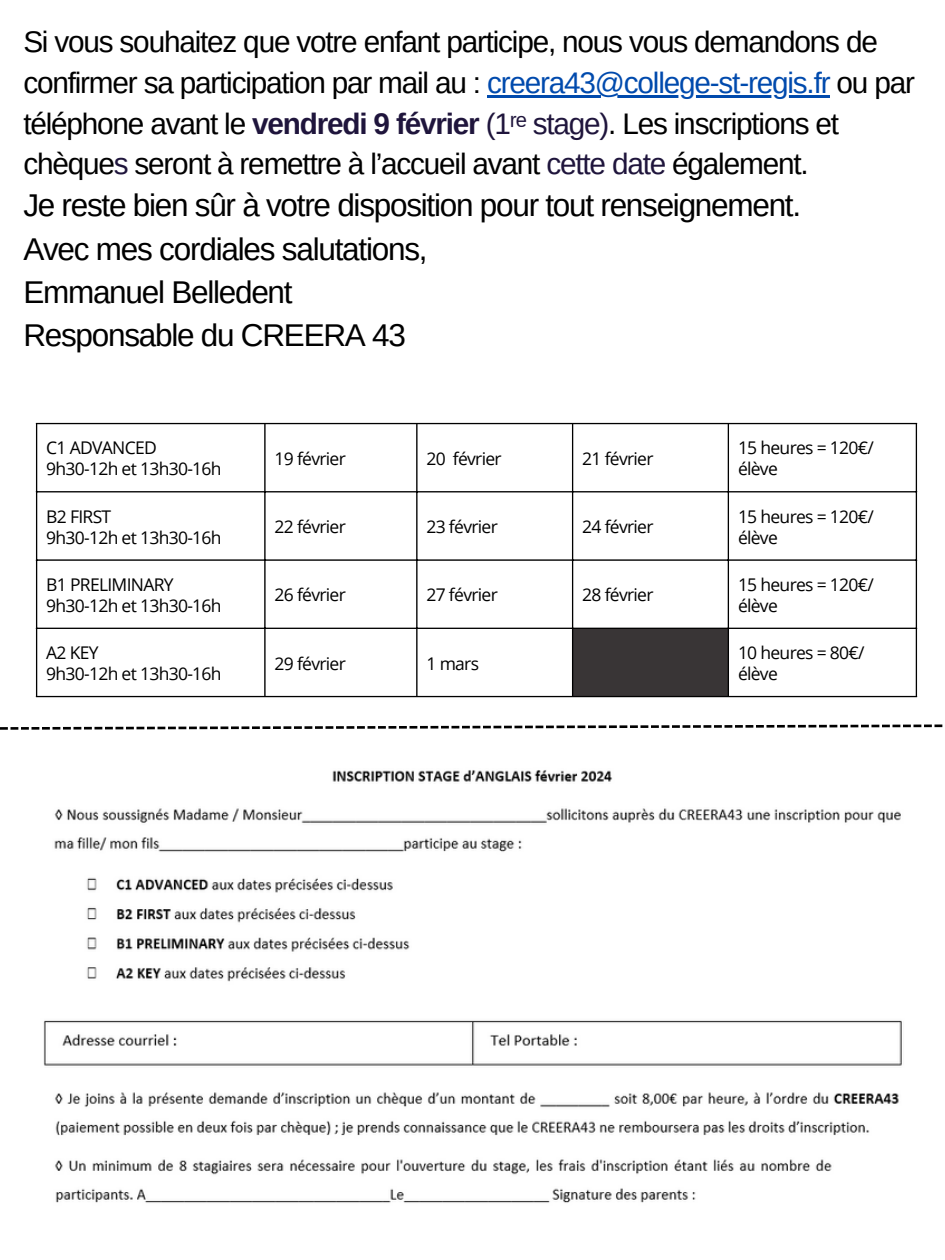
<style>
.page{position:relative;width:945px;height:1260px;background:#fff}
.page>*{position:absolute;margin:0;border:0;box-sizing:border-box;transform-origin:0 0}
.t1{font:31.5px "Arimo";letter-spacing:-.04em;color:#000}
.t2{font:29.75px/40.6px "Arimo";letter-spacing:-.04em;color:#000}
.t3{font:17.5px/21px "Open Sans";letter-spacing:-.04em;color:#000}
.s1{color:#004aad}
.s2{font-weight:700;color:#1f153c}
.s3{color:#1f153c}
</style>
<div class="page">
<div style="left:572px;top:628px;width:157px;height:69px;background:#393536"></div>
<hr style="left:36px;top:424px;width:1px;height:272px;background:#000">
<hr style="left:264px;top:424px;width:2px;height:272px;background:#000">
<hr style="left:416px;top:424px;width:2px;height:272px;background:#000">
<hr style="left:572px;top:424px;width:1px;height:272px;background:#000">
<hr style="left:728px;top:424px;width:1px;height:272px;background:#000">
<hr style="left:916px;top:424px;width:1px;height:272px;background:#000">
<hr style="left:36px;top:423px;width:881px;height:1px;background:#000">
<hr style="left:36px;top:491px;width:881px;height:1px;background:#000">
<hr style="left:36px;top:559px;width:881px;height:2px;background:#000">
<hr style="left:36px;top:628px;width:881px;height:1px;background:#000">
<hr style="left:36px;top:696px;width:881px;height:1px;background:#000">
<img style="left:43px;top:770px;width:859px;height:433px">
<hr style="left:487px;top:95px;width:342px;height:3px;background:#004aad">
<svg style="left:0;top:725px;width:942px;height:5px"></svg>
<p class="t2" style="left:23px;top:22px;width:893px">Si vous souhaitez que votre enfant participe, nous vous demandons de confirmer sa participation par mail au : <span class="s1">creera43@college-st-regis.fr</span> ou par téléphone avant le <span class="s2">vendredi 9 février</span> <span class="s3">(1ʳᵉ stage)</span>. Les inscriptions et chèque<span class="s3">s</span> seront à remettre à l’accueil avant <span class="s3">cette date</span> également.</p>
<p class="t1" style="left:23px;top:188px;width:779px">Je reste bien sûr à votre disposition pour tout renseignement.</p>
<p class="t1" style="left:23px;top:231px;width:406px">Avec mes cordiales salutations,</p>
<p class="t1" style="left:23px;top:274px;width:271px">Emmanuel Belledent</p>
<p class="t1" style="left:23px;top:318px;width:384px">Responsable du CREERA 43</p>
<p class="t3" style="left:46px;top:437px;width:112px">C1 ADVANCED</p>
<p class="t3" style="left:46px;top:458px;width:177px">9h30-12h et 13h30-16h</p>
<p class="t3" style="left:275px;top:448px;width:73px">19 février</p>
<p class="t3" style="left:427px;top:448px;width:77px">20 février</p>
<p class="t3" style="left:582px;top:448px;width:73px">21 février</p>
<p class="t3" style="left:738px;top:437px;width:137px">15 heures = 120€/ élève</p>
<p class="t3" style="left:46px;top:505px;width:66px">B2 FIRST</p>
<p class="t3" style="left:46px;top:526px;width:177px">9h30-12h et 13h30-16h</p>
<p class="t3" style="left:275px;top:516px;width:73px">22 février</p>
<p class="t3" style="left:427px;top:516px;width:73px">23 février</p>
<p class="t3" style="left:582px;top:516px;width:73px">24 février</p>
<p class="t3" style="left:738px;top:505px;width:137px">15 heures = 120€/ élève</p>
<p class="t3" style="left:46px;top:574px;width:129px">B1 PRELIMINARY</p>
<p class="t3" style="left:46px;top:595px;width:177px">9h30-12h et 13h30-16h</p>
<p class="t3" style="left:275px;top:584px;width:73px">26 février</p>
<p class="t3" style="left:427px;top:584px;width:73px">27 février</p>
<p class="t3" style="left:582px;top:584px;width:73px">28 février</p>
<p class="t3" style="left:738px;top:574px;width:137px">15 heures = 120€/ élève</p>
<p class="t3" style="left:46px;top:642px;width:54px">A2 KEY</p>
<p class="t3" style="left:46px;top:663px;width:177px">9h30-12h et 13h30-16h</p>
<p class="t3" style="left:275px;top:652px;width:73px">29 février</p>
<p class="t3" style="left:427px;top:652px;width:54px">1 mars</p>
<p class="t3" style="left:738px;top:642px;width:128px">10 heures = 80€/ élève</p>
</div>
